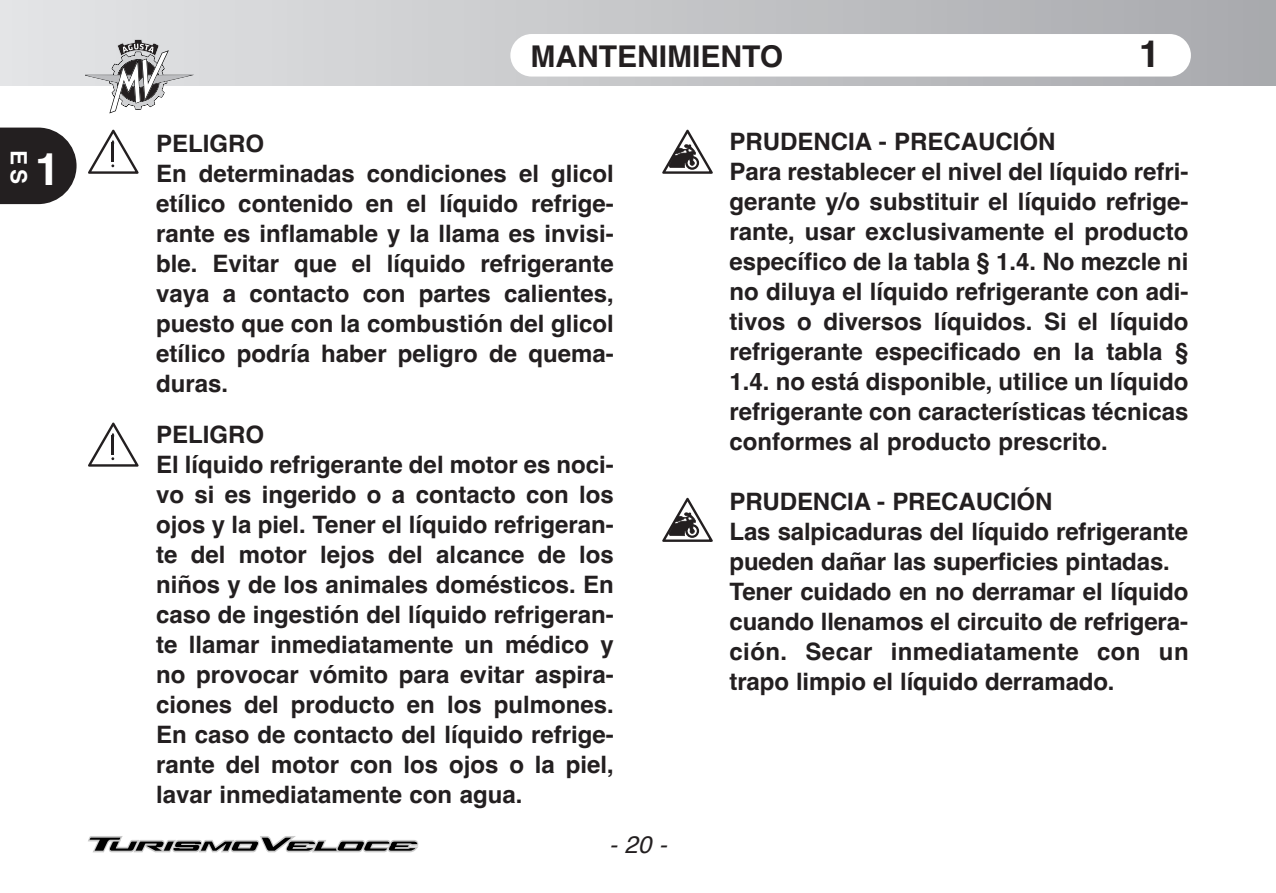
<style>
.page{position:relative;width:1276px;height:893px;background:#fff}
.page>*{position:absolute;margin:0;border:0;box-sizing:border-box;transform-origin:0 0}
.t1{font:700 45px "Helvetica";color:#fff}
.t2{font:700 37.5px "Helvetica";color:#231f20}
.t3{font:700 30px "Helvetica";color:#231f20}
.t4{font:700 24px/30px "Helvetica";color:#231f20}
.t5{font:italic 24px "Helvetica";color:#231f20}
.t6{font:700 22.5px "Helvetica";color:#fff}
</style>
<div class="page">
<svg style="left:0;top:128px;width:77px;height:76px;background:#3b3738"></svg>
<div style="left:0;top:0;width:1276px;height:85px;background:linear-gradient(to right,#e4e5e6,#a8a9ad)"></div>
<div style="left:510px;top:34px;width:681px;height:43px;background:#fff;border-radius:21px"></div>
<svg style="left:85px;top:39px;width:109px;height:74px"></svg>
<svg style="left:88px;top:836px;width:330px;height:16px"></svg>
<svg style="left:662px;top:130px;width:51px;height:44px"></svg>
<svg style="left:662px;top:498px;width:51px;height:44px"></svg>
<svg style="left:88px;top:130px;width:51px;height:44px"></svg>
<svg style="left:88px;top:423px;width:51px;height:44px"></svg>
<p class="t6" style="left:32px;top:150px;width:35px;rotate:90deg">ES</p>
<h1 class="t1" style="left:35px;top:142px;width:27px">1</h1>
<p class="t3" style="left:530px;top:38px;width:254px">MANTENIMIENTO</p>
<h2 class="t2" style="left:1139px;top:31px;width:22px">1</h2>
<p class="t4" style="left:156px;top:131px;width:459px">PELIGRO<br>En determinadas condiciones el glicol etílico contenido en el líquido refrige&shy;rante es inflamable y la llama es invisi&shy;ble. Evitar que el líquido refrigerante vaya a contacto con partes calientes, puesto que con la combustión del glicol etílico podría haber peligro de quema&shy;duras.</p>
<p class="t4" style="left:156px;top:422px;width:459px">PELIGRO<br>El líquido refrigerante del motor es noci&shy;vo si es ingerido o a contacto con los ojos y la piel. Tener el líquido refrigeran&shy;te del motor lejos del alcance de los niños y de los animales domésticos. En caso de ingestión del líquido refrigeran&shy;te llamar inmediatamente un médico y no provocar vómito para evitar aspira&shy;ciones del producto en los pulmones.<br>En caso de contacto del líquido refrige&shy;rante del motor con los ojos o la piel, lavar inmediatamente con agua.</p>
<p class="t5" style="left:609px;top:826px;width:59px">- 20 -</p>
<p class="t4" style="left:729px;top:130px;width:460px">PRUDENCIA - PRECAUCIÓN<br>Para restablecer el nivel del líquido refri&shy;gerante y/o substituir el líquido refrige&shy;rante, usar exclusivamente el producto específico de la tabla § 1.4. No mezcle ni no diluya el líquido refrigerante con adi&shy;tivos o diversos líquidos. Si el líquido refrigerante especificado en la tabla § 1.4. no está disponible, utilice un líquido refrigerante con características técnicas conformes al producto prescrito.</p>
<p class="t4" style="left:729px;top:490px;width:460px">PRUDENCIA - PRECAUCIÓN<br>Las salpicaduras del líquido refrigerante pueden dañar las superficies pintadas.<br>Tener cuidado en no derramar el líquido cuando llenamos el circuito de refrigera&shy;ción. Secar inmediatamente con un trapo limpio el líquido derramado.</p>
</div>
